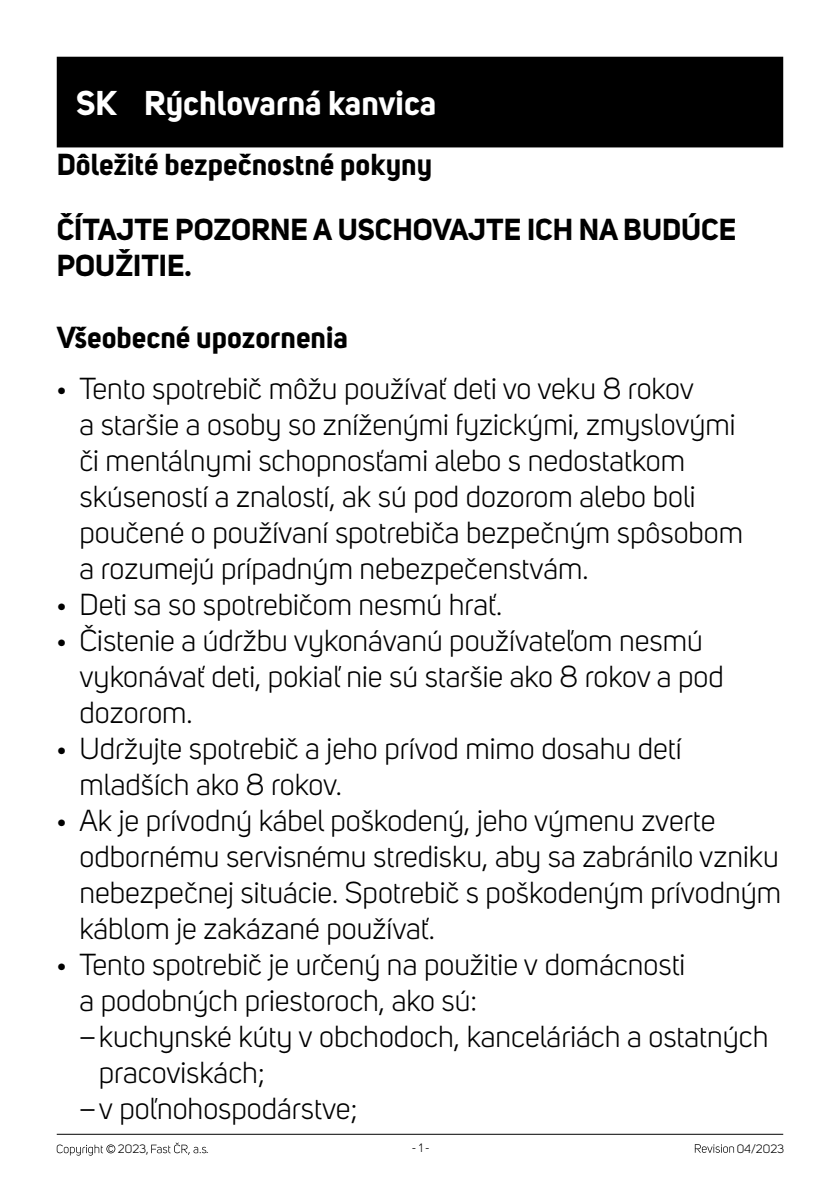
<style>
.page{position:relative;width:840px;height:1191px;background:#fff}
.page>*{position:absolute;margin:0;border:0;box-sizing:border-box;transform-origin:0 0}
.t1{font:700 34px "Uni Sans";color:#fff}
.t2{font:30px/36px "Uni Sans";color:#000}
.t3{font:700 30px/64.8px "Uni Sans";color:#000}
.t4{font:12px "Uni Sans";color:#000}
.s1{font-size:23px}
</style>
<div class="page">
<hr style="left:57px;top:1133px;width:725px;height:1px;background:#000">
<svg style="left:694px;top:1144px;width:39px;height:8px"></svg>
<svg style="left:57px;top:1144px;width:58px;height:11px"></svg>
<svg style="left:151px;top:1142px;width:55px;height:12px"></svg>
<div style="left:57px;top:57px;width:725px;height:90px;background:#000"></div>
<p class="t1" style="left:76px;top:82px;width:361px">SK Rýchlovarná kanvica</p>
<p class="t3" style="left:57px;top:132px;width:680px">Dôležité bezpečnostné pokyny<br>ČÍTAJTE POZORNE A USCHOVAJTE ICH NA BUDÚCE</p>
<p class="t3" style="left:57px;top:233px;width:136px">POUŽITIE.</p>
<p class="t3" style="left:57px;top:305px;width:292px">Všeobecné upozornenia</p>
<p class="t2" style="left:79px;top:370px;width:665px;text-indent:-23px"><span class="s1">•</span> Tento spotrebič môžu používať deti vo veku 8 rokov<br>a staršie a osoby so zníženými fyzickými, zmyslovými či mentálnymi schopnosťami alebo s nedostatkom skúseností a znalostí, ak sú pod dozorom alebo boli poučené o používaní spotrebiča bezpečným spôsobom a rozumejú prípadným nebezpečenstvám.</p>
<p class="t2" style="left:57px;top:586px;width:447px"><span class="s1">•</span> Deti sa so spotrebičom nesmú hrať.</p>
<p class="t2" style="left:79px;top:622px;width:645px;text-indent:-23px"><span class="s1">•</span> Čistenie a údržbu vykonávanú používateľom nesmú vykonávať deti, pokiaľ nie sú staršie ako 8 rokov a pod dozorom.</p>
<p class="t2" style="left:79px;top:730px;width:603px;text-indent:-23px"><span class="s1">•</span> Udržujte spotrebič a jeho prívod mimo dosahu detí mladších ako 8 rokov.</p>
<p class="t2" style="left:79px;top:802px;width:702px;text-indent:-23px"><span class="s1">•</span> Ak je prívodný kábel poškodený, jeho výmenu zverte odbornému servisnému stredisku, aby sa zabránilo vzniku nebezpečnej situácie. Spotrebič s poškodeným prívodným káblom je zakázané používať.</p>
<p class="t2" style="left:57px;top:946px;width:629px"><span class="s1">•</span> Tento spotrebič je určený na použitie v domácnosti</p>
<p class="t2" style="left:79px;top:982px;width:399px">a podobných priestoroch, ako sú:</p>
<p class="t2" style="left:79px;top:1018px;width:690px">–kuchynské kúty v obchodoch, kanceláriách a ostatných</p>
<p class="t2" style="left:99px;top:1054px;width:168px">pracoviskách;</p>
<p class="t2" style="left:79px;top:1090px;width:281px">–v poľnohospodárstve;</p>
<p class="t4" style="left:118px;top:1142px;width:32px">2023,</p>
<p class="t4" style="left:206px;top:1142px;width:4px">.</p>
<p class="t4" style="left:411px;top:1141px;width:19px">- 1 -</p>
<p class="t4" style="left:736px;top:1141px;width:49px">04/2023</p>
</div>
